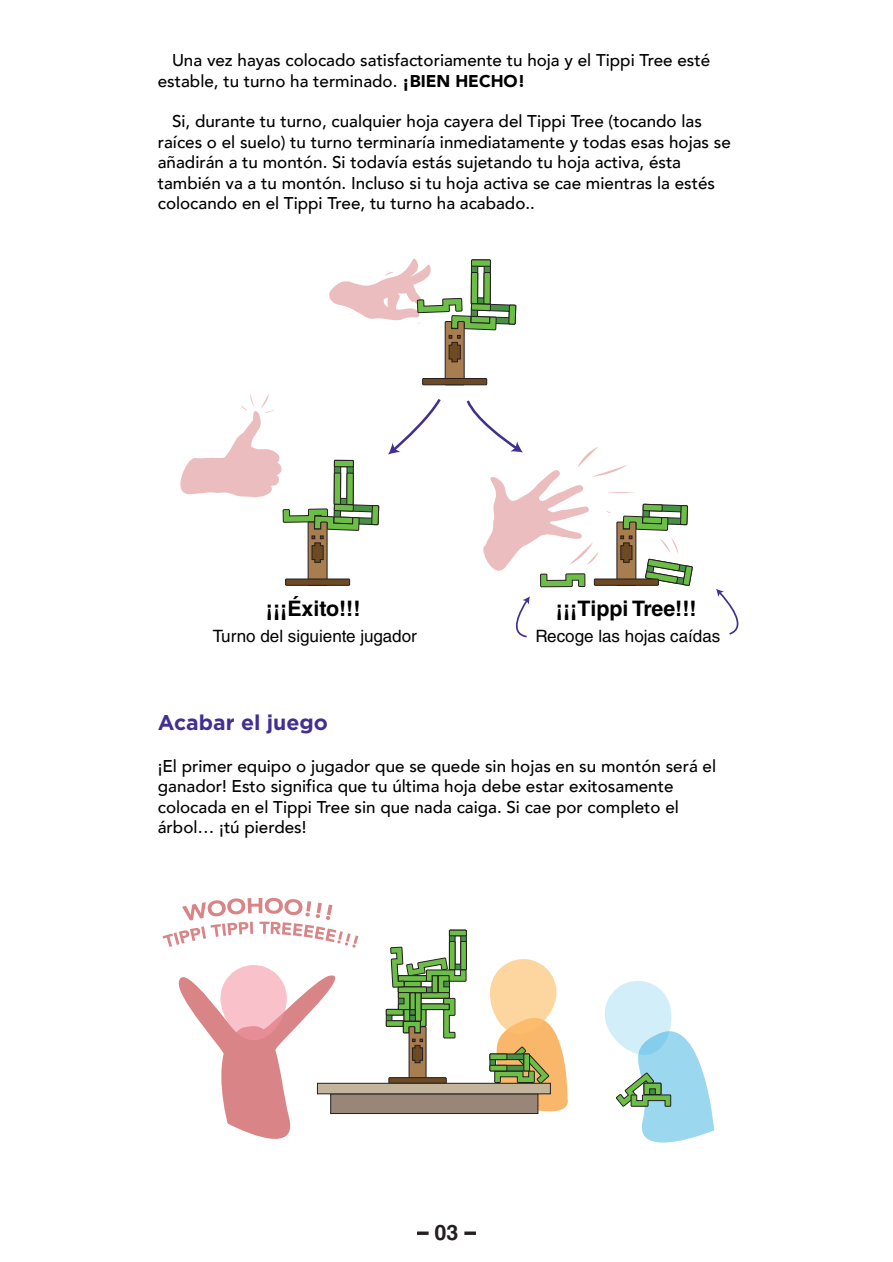
<style>
.page{position:relative;width:893px;height:1262px;background:#fff}
.page>*{position:absolute;margin:0;border:0;box-sizing:border-box;transform-origin:0 0}
.t1{font:700 21.45px "Helvetica LT Std";color:#231f20}
.t2{font:700 21.3px "Helvetica LT Std";color:#010101}
.t3{font:700 21.3px "Gotham";color:#412f91}
.t4{font:500 16.95px/20.4px "Avenir";color:#010101}
.t5{font:16.95px "Helvetica LT Std";color:#010101}
.s1{font-weight:900}
</style>
<div class="page">
<svg style="left:329px;top:259px;width:187px;height:126px"></svg>
<svg style="left:180px;top:394px;width:199px;height:192px"></svg>
<svg style="left:388px;top:399px;width:53px;height:55px"></svg>
<svg style="left:466px;top:400px;width:226px;height:187px"></svg>
<svg style="left:516px;top:596px;width:14px;height:42px"></svg>
<svg style="left:716px;top:589px;width:23px;height:46px"></svg>
<svg style="left:604px;top:980px;width:110px;height:162px"></svg>
<svg style="left:489px;top:959px;width:79px;height:152px"></svg>
<div style="left:330px;top:1093px;width:208px;height:20px;background:#9a8579;border:1px solid #231f20"></div>
<div style="left:317px;top:1083px;width:233px;height:11px;background:#c2b59b;border:1px solid #231f20"></div>
<svg style="left:179px;top:965px;width:156px;height:173px"></svg>
<svg style="left:386px;top:929px;width:81px;height:154px"></svg>
<svg style="left:162px;top:897px;width:196px;height:50px"></svg>
<svg style="left:464px;top:1231px;width:12px;height:3px"></svg>
<svg style="left:417px;top:1231px;width:11px;height:3px"></svg>
<p class="t4" style="left:158px;top:49px;width:554px;text-indent:14px">Una vez hayas colocado satisfactoriamente tu hoja y el Tippi Tree esté estable, tu turno ha terminado. <span class="s1">¡BIEN HECHO!</span></p>
<p class="t4" style="left:158px;top:110px;width:574px;text-indent:14px">Si, durante tu turno, cualquier hoja cayera del Tippi Tree (tocando las raíces o el suelo) tu turno terminaría inmediatamente y todas esas hojas se añadirán a tu montón. Si todavía estás sujetando tu hoja activa, ésta también va a tu montón. Incluso si tu hoja activa se cae mientras la estés colocando en el Tippi Tree, tu turno ha acabado..</p>
<p class="t2" style="left:266px;top:595px;width:96px">¡¡¡Éxito!!!</p>
<p class="t5" style="left:213px;top:626px;width:205px">Turno del siguiente jugador</p>
<p class="t2" style="left:556px;top:595px;width:142px">¡¡¡Tippi Tree!!!</p>
<p class="t5" style="left:535px;top:626px;width:186px">Recoge las hojas caídas</p>
<p class="t3" style="left:158px;top:708px;width:172px">Acabar el juego</p>
<p class="t4" style="left:158px;top:754px;width:559px">¡El primer equipo o jugador que se quede sin hojas en su montón será el ganador! Esto significa que tu última hoja debe estar exitosamente colocada en el Tippi Tree sin que nada caiga. Si cae por completo el árbol… ¡tú pierdes!</p>
<p class="t1" style="left:434px;top:1219px;width:25px">03</p>
</div>
